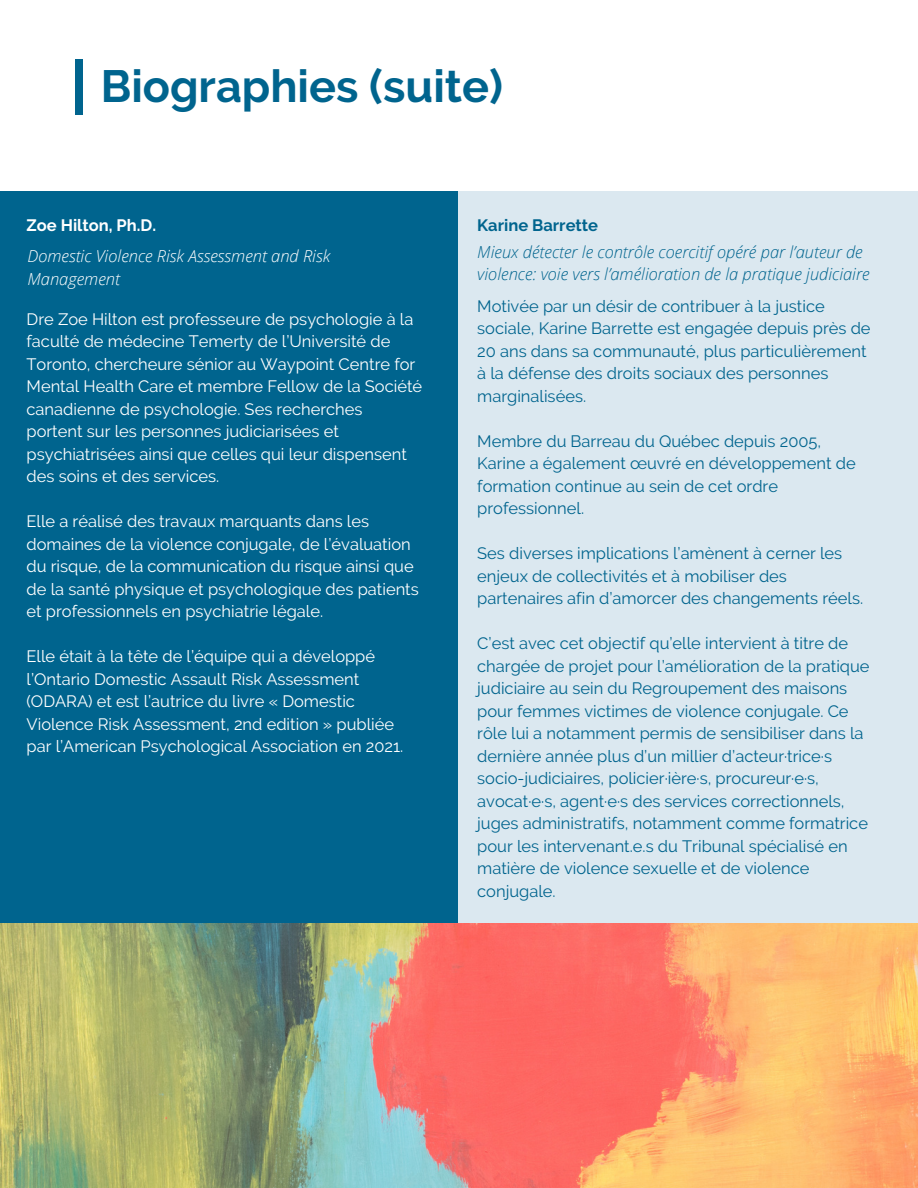
<style>
.page{position:relative;width:918px;height:1188px;background:#fff}
.page>*{position:absolute;margin:0;border:0;box-sizing:border-box;transform-origin:0 0}
.t1{font:700 45px "Raleway";color:#00648e}
.t2{font:16.5px/22.5px "Raleway";color:#00648e}
.t3{font:16.5px/22.5px "Raleway";color:#fff}
.t4{font:italic 300 16.5px/22.5px "Open Sans";color:#00648e}
.t5{font:italic 300 16.5px/22.5px "Open Sans";color:#fff}
.t6{font:700 16.5px "Raleway";color:#fff}
.t7{font:700 16.5px "Raleway";color:#00648e}
</style>
<div class="page">
<div style="left:75px;top:60px;width:8px;height:54px;background:#00648e"></div>
<img style="left:0;top:922px;width:918px;height:266px">
<div style="left:0;top:191px;width:458px;height:731px;background:#00648e"></div>
<div style="left:458px;top:191px;width:460px;height:731px;background:#dbe8f0"></div>
<h1 class="t1" style="left:101px;top:59px;width:404px">Biographies (suite)</h1>
<p class="t6" style="left:27px;top:215px;width:131px">Zoe Hilton, Ph.D.</p>
<p class="t5" style="left:27px;top:245px;width:304px">Domestic Violence Risk Assessment and Risk<br>Management</p>
<p class="t3" style="left:27px;top:308px;width:397px">Dre Zoe Hilton est professeure de psychologie à la faculté de médecine Temerty de l’Université de Toronto, chercheure sénior au Waypoint Centre for Mental Health Care et membre Fellow de la Société canadienne de psychologie. Ses recherches portent sur les personnes judiciarisées et psychiatrisées ainsi que celles qui leur dispensent des soins et des services.</p>
<p class="t3" style="left:27px;top:510px;width:394px">Elle a réalisé des travaux marquants dans les domaines de la violence conjugale, de l’évaluation du risque, de la communication du risque ainsi que de la santé physique et psychologique des patients et professionnels en psychiatrie légale.</p>
<p class="t3" style="left:27px;top:645px;width:378px">Elle était à la tête de l’équipe qui a développé l’Ontario Domestic Assault Risk Assessment (ODARA) et est l’autrice du livre « Domestic Violence Risk Assessment, 2nd edition » publiée par l’American Psychological Association en 2021.</p>
<p class="t7" style="left:477px;top:215px;width:122px">Karine Barrette</p>
<p class="t4" style="left:477px;top:240px;width:394px">Mieux détecter le contrôle coercitif opéré par l’auteur de violence: voie vers l’amélioration de la pratique judiciaire</p>
<p class="t2" style="left:477px;top:294px;width:395px">Motivée par un désir de contribuer à la justice sociale, Karine Barrette est engagée depuis près de 20 ans dans sa communauté, plus particulièrement à la défense des droits sociaux des personnes marginalisées.</p>
<p class="t2" style="left:477px;top:429px;width:380px">Membre du Barreau du Québec depuis 2005, Karine a également œuvré en développement de formation continue au sein de cet ordre professionnel.</p>
<p class="t2" style="left:477px;top:542px;width:388px">Ses diverses implications l’amènent à cerner les enjeux de collectivités et à mobiliser des partenaires afin d’amorcer des changements réels.</p>
<p class="t2" style="left:477px;top:632px;width:394px">C’est avec cet objectif qu’elle intervient à titre de chargée de projet pour l’amélioration de la pratique judiciaire au sein du Regroupement des maisons pour femmes victimes de violence conjugale. Ce rôle lui a notamment permis de sensibiliser dans la dernière année plus d’un millier d’acteur·trice·s socio-judiciaires, policier·ière·s, procureur·e·s, avocat·e·s, agent·e·s des services correctionnels, juges administratifs, notamment comme formatrice pour les intervenant.e.s du Tribunal spécialisé en matière de violence sexuelle et de violence conjugale.</p>
</div>
